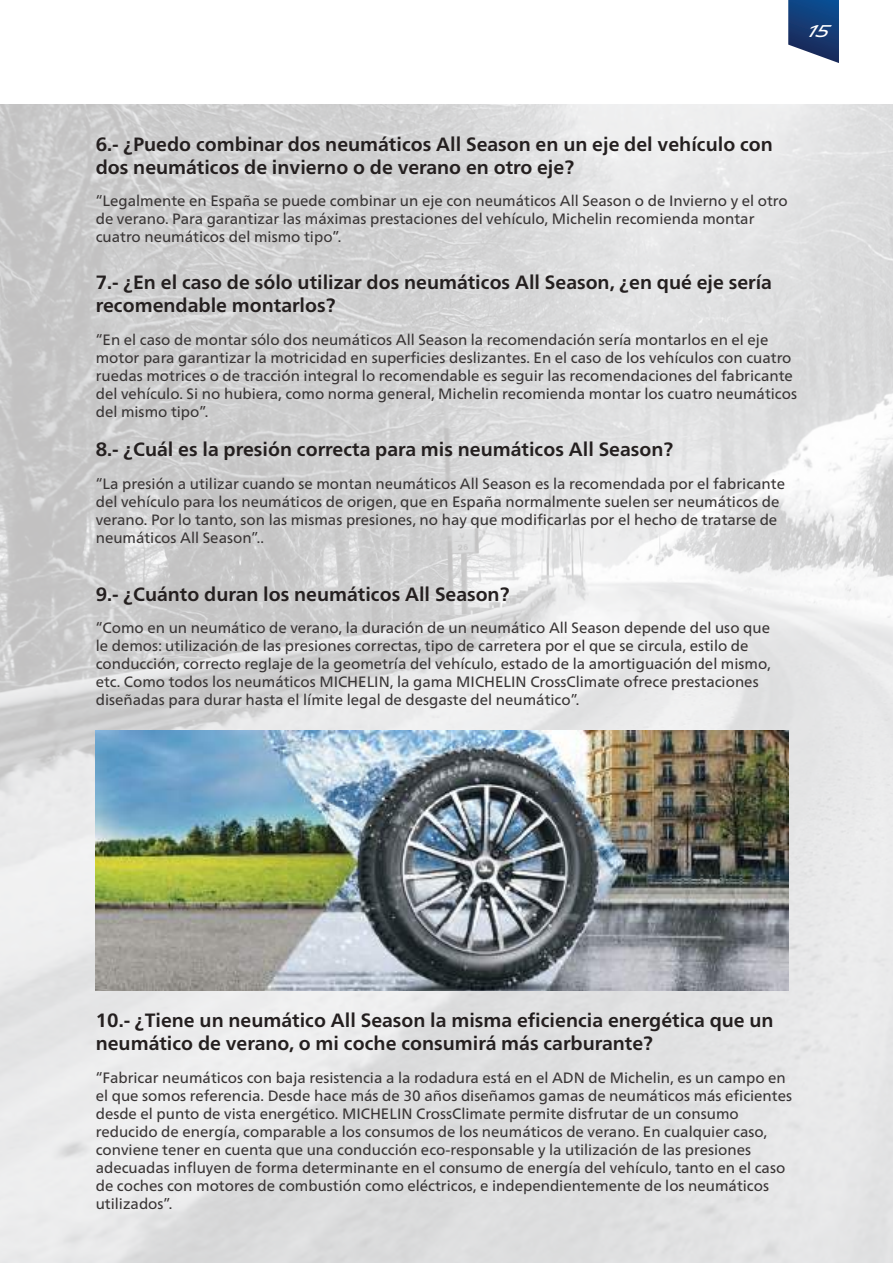
<style>
.page{position:relative;width:893px;height:1263px;background:#fff}
.page>*{position:absolute;margin:0;border:0;box-sizing:border-box;transform-origin:0 0}
.t1{font:700 19.2px/23.1px "Frutiger Neue LTW1 G";color:#241f1f}
.t2{font:italic 16.5px "Michelin";color:#fff}
.t3{font:15px/18px "Frutiger Neue LTW1 G";color:#393535}
</style>
<div class="page">
<img style="left:0;top:104px;width:893px;height:1159px">
<svg style="left:788px;top:0;width:51px;height:63px"></svg>
<img style="left:96px;top:731px;width:692px;height:260px">
<p class="t2" style="left:807px;top:21px;width:22px">15</p>
<p class="t1" style="left:96px;top:131px;width:679px">6.- ¿Puedo combinar dos neumáticos All Season en un eje del vehículo con dos neumáticos de invierno o de verano en otro eje?</p>
<p class="t3" style="left:96px;top:191px;width:693px">“Legalmente en España se puede combinar un eje con neumáticos All Season o de Invierno y el otro de verano. Para garantizar las máximas prestaciones del vehículo, Michelin recomienda montar cuatro neumáticos del mismo tipo”.</p>
<p class="t1" style="left:96px;top:269px;width:678px">7.- ¿En el caso de sólo utilizar dos neumáticos All Season, ¿en qué eje sería recomendable montarlos?</p>
<p class="t3" style="left:96px;top:329px;width:703px">“En el caso de montar sólo dos neumáticos All Season la recomendación sería montarlos en el eje motor para garantizar la motricidad en superficies deslizantes. En el caso de los vehículos con cuatro ruedas motrices o de tracción integral lo recomendable es seguir las recomendaciones del fabricante del vehículo. Si no hubiera, como norma general, Michelin recomienda montar los cuatro neumáticos del mismo tipo”.</p>
<p class="t1" style="left:96px;top:437px;width:579px">8.- ¿Cuál es la presión correcta para mis neumáticos All Season?</p>
<p class="t3" style="left:96px;top:473px;width:691px">“La presión a utilizar cuando se montan neumáticos All Season es la recomendada por el fabricante del vehículo para los neumáticos de origen, que en España normalmente suelen ser neumáticos de verano. Por lo tanto, son las mismas presiones, no hay que modificarlas por el hecho de tratarse de neumáticos All Season”..</p>
<p class="t1" style="left:96px;top:581px;width:415px">9.- ¿Cuánto duran los neumáticos All Season?</p>
<p class="t3" style="left:96px;top:618px;width:676px">“Como en un neumático de verano, la duración de un neumático All Season depende del uso que le demos: utilización de las presiones correctas, tipo de carretera por el que se circula, estilo de conducción, correcto reglaje de la geometría del vehículo, estado de la amortiguación del mismo, etc. Como todos los neumáticos MICHELIN, la gama MICHELIN CrossClimate ofrece prestaciones diseñadas para durar hasta el límite legal de desgaste del neumático”.</p>
<p class="t1" style="left:96px;top:1008px;width:679px">10.- ¿Tiene un neumático All Season la misma eficiencia energética que un neumático de verano, o mi coche consumirá más carburante?</p>
<p class="t3" style="left:96px;top:1067px;width:698px">“Fabricar neumáticos con baja resistencia a la rodadura está en el ADN de Michelin, es un campo en el que somos referencia. Desde hace más de 30 años diseñamos gamas de neumáticos más eficientes desde el punto de vista energético. MICHELIN CrossClimate permite disfrutar de un consumo reducido de energía, comparable a los consumos de los neumáticos de verano. En cualquier caso, conviene tener en cuenta que una conducción eco-responsable y la utilización de las presiones adecuadas influyen de forma determinante en el consumo de energía del vehículo, tanto en el caso de coches con motores de combustión como eléctricos, e independientemente de los neumáticos utilizados”.</p>
</div>
